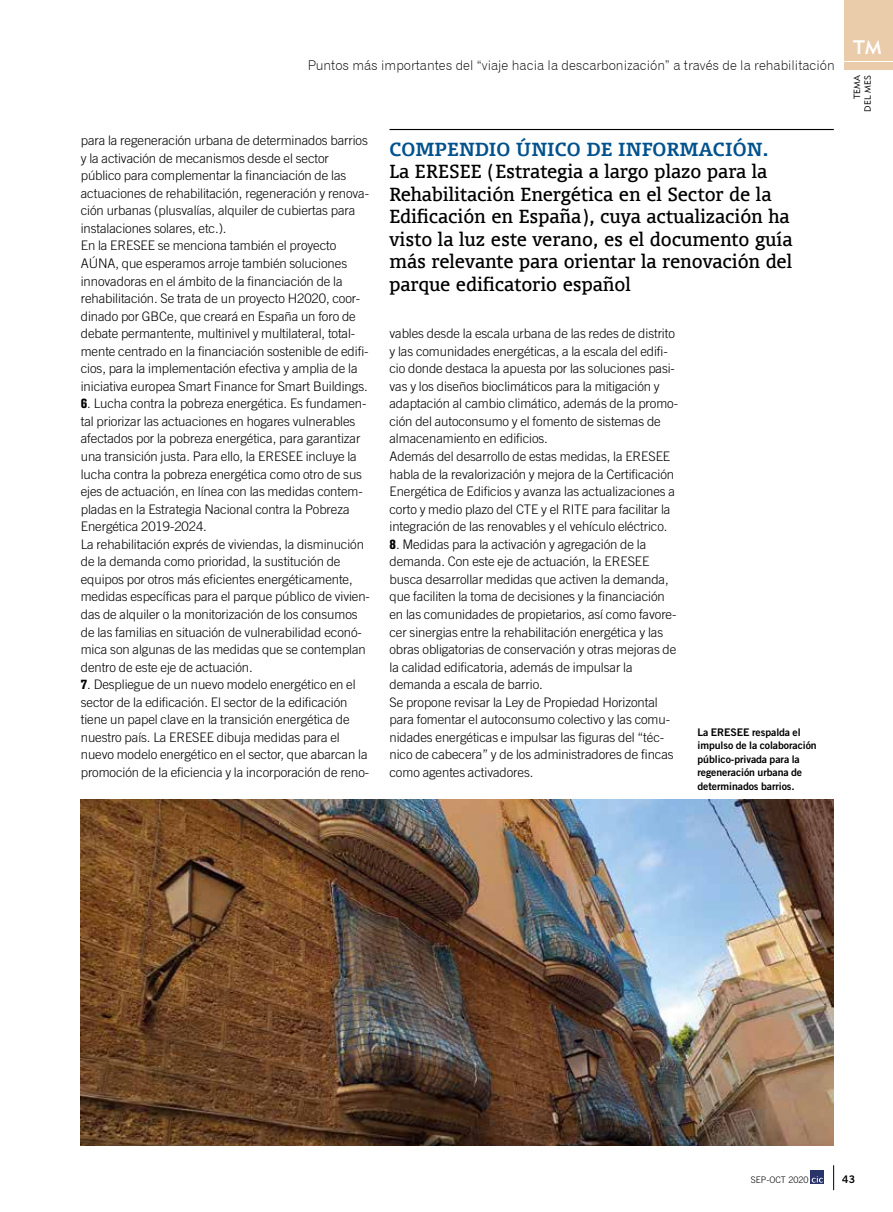
<style>
.page{position:relative;width:893px;height:1212px;background:#fff}
.page>*{position:absolute;margin:0;border:0;box-sizing:border-box;transform-origin:0 0}
.t1{font:19.5px "Geometric 415 BT Medium A";color:#fff}
.t2{font:18px/22.5px "Union";color:#000}
.t3{font:700 18px "Union";color:#00528d}
.t4{font:13.5px "Gothic 720 BT Light B";color:#000}
.t5{font:300 13.2px/17.5px "Trade Gothic LT Std";letter-spacing:-.005em;color:#000}
.t6{font:10.5px/13.5px "Trade Gothic LT Std Bd 2";letter-spacing:-.005em;color:#000}
.t7{font:300 9px "Trade Gothic LT Std";color:#000}
.t8{font:9px/10.5px "Geometric 415 BT Lite A";color:#000;text-align:right}
.s1{font-family:"Akzidenz Grotesk BE";font-weight:800;font-stretch:condensed}
</style>
<div class="page">
<div style="left:844px;top:0;width:49px;height:61px;background:#eacbaa"></div>
<div style="left:844px;top:63px;width:49px;height:7px;background:#eacbaa"></div>
<svg style="left:833px;top:1165px;width:1px;height:25px"></svg>
<div style="left:810px;top:1170px;width:14px;height:13px;background:#29346a"></div>
<svg style="left:812px;top:1176px;width:11px;height:6px"></svg>
<img style="left:81px;top:799px;width:752px;height:346px">
<hr style="left:389px;top:129px;width:445px;height:1px;background:#000">
<p class="t4" style="left:308px;top:57px;width:529px">Puntos más importantes del “viaje hacia la descarbonización” a través de la rehabilitación</p>
<p class="t5" style="left:81px;top:131px;width:290px">para la regeneración urbana de determinados barrios y la activación de mecanismos desde el sector público para complementar la financiación de las actuaciones de rehabilitación, regeneración y renova&shy;ción urbanas (plusvalías, alquiler de cubiertas para instalaciones solares, etc.).<br>En la ERESEE se menciona también el proyecto AÚNA, que esperamos arroje también soluciones innovadoras en el ámbito de la financiación de la rehabilitación. Se trata de un proyecto H2020, coor&shy;dinado por GBCe, que creará en España un foro de debate permantente, multinivel y multilateral, total&shy;mente centrado en la financiación sostenible de edifi&shy;cios, para la implementación efectiva y amplia de la iniciativa europea Smart Finance for Smart Buildings.</p>
<p class="t5" style="left:81px;top:395px;width:291px"><span class="s1">6</span>. Lucha contra la pobreza energética. Es fundamen&shy;tal priorizar las actuaciones en hogares vulnerables afectados por la pobreza energética, para garantizar una transición justa. Para ello, la ERESEE incluye la lucha contra la pobreza energética como otro de sus ejes de actuación, en línea con las medidas contem&shy;pladas en la Estrategia Nacional contra la Pobreza Energética 2019-2024.<br>La rehabilitación exprés de viviendas, la disminución de la demanda como prioridad, la sustitución de equipos por otros más eficientes energéticamente, medidas específicas para el parque público de vivien&shy;das de alquiler o la monitorización de los consumos de las familias en situación de vulnerabilidad econó&shy;mica son algunas de las medidas que se contemplan dentro de este eje de actuación.</p>
<p class="t5" style="left:81px;top:675px;width:290px"><span class="s1">7</span>. Despliegue de un nuevo modelo energético en el sector de la edificación. El sector de la edificación tiene un papel clave en la transición energética de nuestro país. La ERESEE dibuja medidas para el nuevo modelo energético en el sector, que abarcan la promoción de la eficiencia y la incorporación de reno-</p>
<h2 class="t3" style="left:389px;top:137px;width:381px">COMPENDIO ÚNICO DE INFORMACIÓN.</h2>
<p class="t2" style="left:389px;top:160px;width:404px">La ERESEE (Estrategia a largo plazo para la Rehabilitación Energética en el Sector de la Edificación en España), cuya actualización ha visto la luz este verano, es el documento guía más relevante para orientar la renovación del parque edificatorio español</p>
<p class="t5" style="left:389px;top:324px;width:290px">vables desde la escala urbana de las redes de distrito y las comunidades energéticas, a la escala del edifi&shy;cio donde destaca la apuesta por las soluciones pasi&shy;vas y los diseños bioclimáticos para la mitigación y adaptación al cambio climático, además de la promo&shy;ción del autoconsumo y el fomento de sistemas de almacenamiento en edificios.<br>Además del desarrollo de estas medidas, la ERESEE habla de la revalorización y mejora de la Certificación Energética de Edificios y avanza las actualizaciones a corto y medio plazo del CTE y el RITE para facilitar la integración de las renovables y el vehículo eléctrico.</p>
<p class="t5" style="left:389px;top:535px;width:288px"><span class="s1">8</span>. Medidas para la activación y agregación de la demanda. Con este eje de actuación, la ERESEE busca desarrollar medidas que activen la demanda, que faciliten la toma de decisiones y la financiación en las comunidades de propietarios, así como favore&shy;cer sinergias entre la rehabilitación energética y las obras obligatorias de conservación y otras mejoras de la calidad edificatoria, además de impulsar la demanda a escala de barrio.<br>Se propone revisar la Ley de Propiedad Horizontal para fomentar el autoconsumo colectivo y las comu&shy;nidades energéticas e impulsar las figuras del “téc&shy;nico de cabecera” y de los administradores de fincas como agentes activadores.</p>
<p class="t6" style="left:697px;top:725px;width:121px">La ERESEE respalda el impulso de la colaboración público-privada para la regeneración urbana de determinados barrios.</p>
<h1 class="t1" style="left:853px;top:35px;width:30px">TM</h1>
<p class="t8" style="left:852px;top:112px;width:38px;rotate:-90deg">TEMA<br>DEL MES</p>
<p class="t7" style="left:751px;top:1174px;width:59px">SEP-OCT 2020</p>
<p class="t6" style="left:842px;top:1172px;width:14px">43</p>
</div>
